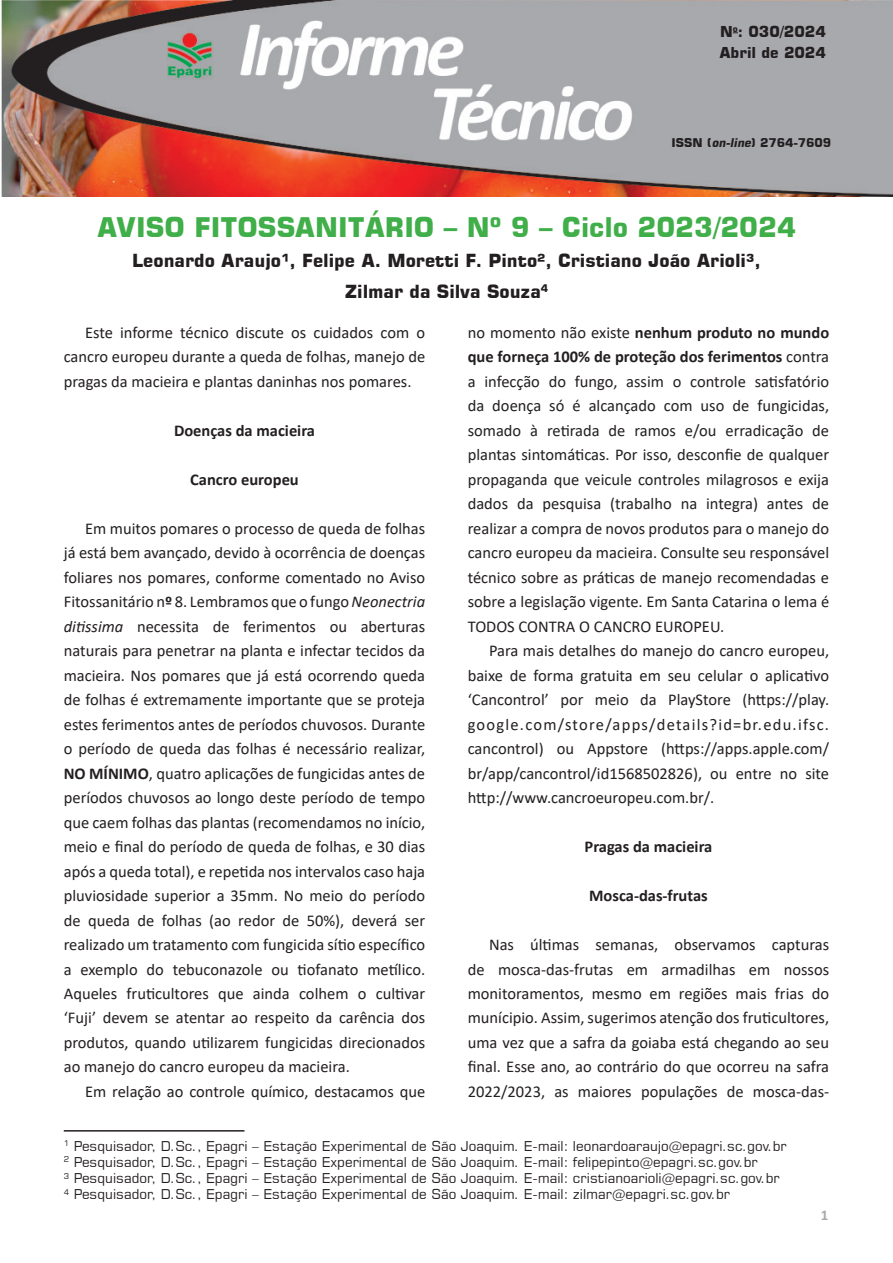
<style>
.page{position:relative;width:893px;height:1263px;background:#fff}
.page>*{position:absolute;margin:0;border:0;box-sizing:border-box;transform-origin:0 0}
.t1{font:700 27px "Square 721 BT";color:#40ae49}
.t2{font:700 18px "Square 721 BT";color:#231f20}
.Default{font:16.5px/24.5px "Calibri";color:#231f20;text-align:justify}
.t3{font:700 16.5px "Calibri";color:#231f20}
.t4{font:700 15px "Square 721 BT";color:#231f20}
.t5{font:700 15px "Calibri";color:#a8a9ad}
.t6{font:13.5px "Square 721 BT";color:#231f20}
.t7{font:700 12px "Square 721 BT";color:#231f20}
.s1{font-style:italic}
.s2{font-weight:700}
</style>
<div class="page">
<img style="left:1px;top:0;width:892px;height:197px">
<hr style="left:64px;top:1130px;width:180px;height:1px;background:#231f20">
<p class="t4" style="left:720px;top:22px;width:107px">N<sup>o</sup>: 030/2024</p>
<p class="t4" style="left:719px;top:43px;width:108px">Abril de 2024</p>
<p class="t7" style="left:672px;top:136px;width:161px">ISSN (<span class="s1">on-line</span>) 2764-7609</p>
<p class="t1" style="left:97px;top:210px;width:700px">AVISO FITOSSANITÁRIO – Nº 9 – Ciclo 2023/2024</p>
<p class="t2" style="left:132px;top:250px;width:630px">Leonardo Araujo¹, Felipe A. Moretti F. Pinto², Cristiano João Arioli³,</p>
<p class="t2" style="left:345px;top:280px;width:205px">Zilmar da Silva Souza<sup>4</sup></p>
<p class="Default" style="left:64px;top:320px;width:363px;text-indent:21px">Este informe técnico discute os cuidados com o cancro europeu durante a queda de folhas, manejo de pragas da macieira e plantas daninhas nos pomares.</p>
<p class="t3" style="left:174px;top:418px;width:142px">Doenças da macieira</p>
<p class="t3" style="left:190px;top:467px;width:110px">Cancro europeu</p>
<p class="Default" style="left:64px;top:515px;width:363px;text-indent:21px">Em muitos pomares o processo de queda de folhas já está bem avançado, devido à ocorrência de doenças foliares nos pomares, conforme comentado no Aviso Fitossanitário n<span class="s2">º</span> 8. Lembramos que o fungo <span class="s1">Neonectria ditissima</span> necessita de ferimentos ou aberturas naturais para penetrar na planta e infectar tecidos da macieira. Nos pomares que já está ocorrendo queda de folhas é extremamente importante que se proteja estes ferimentos antes de períodos chuvosos. Durante o período de queda das folhas é necessário realizar, <span class="s2">NO MÍNIMO</span>, quatro aplicações de fungicidas antes de períodos chuvosos ao longo deste período de tempo que caem folhas das plantas (recomendamos no início, meio e final do período de queda de folhas, e 30 dias após a queda total), e repetida nos intervalos caso haja pluviosidade superior a 35mm. No meio do período de queda de folhas (ao redor de 50%), deverá ser realizado um tratamento com fungicida sítio específico a exemplo do tebuconazole ou tiofanato metílico.<br>Aqueles fruticultores que ainda colhem o cultivar ‘Fuji’ devem se atentar ao respeito da carência dos produtos, quando utilizarem fungicidas direcionados ao manejo do cancro europeu da macieira.</p>
<p class="Default" style="left:85px;top:1079px;width:342px">Em relação ao controle químico, destacamos que</p>
<p class="Default" style="left:468px;top:320px;width:363px">no momento não existe <span class="s2">nenhum produto no mundo que forneça 100% de proteção dos ferimentos</span> contra a infecção do fungo, assim o controle satisfatório da doença só é alcançado com uso de fungicidas, somado à retirada de ramos e/ou erradicação de plantas sintomáticas. Por isso, desconfie de qualquer propaganda que veicule controles milagrosos e exija dados da pesquisa (trabalho na integra) antes de realizar a compra de novos produtos para o manejo do cancro europeu da macieira. Consulte seu responsável técnico sobre as práticas de manejo recomendadas e sobre a legislação vigente. Em Santa Catarina o lema é TODOS CONTRA O CANCRO EUROPEU.</p>
<p class="Default" style="left:468px;top:638px;width:363px;text-indent:21px">Para mais detalhes do manejo do cancro europeu, baixe de forma gratuita em seu celular o aplicativo ‘Cancontrol’ por meio da PlayStore (https://play. google.com/store/apps/details?id=br.edu.ifsc. cancontrol) ou Appstore (https://apps.apple.com/ br/app/cancontrol/id1568502826), ou entre no site http://www.cancroeuropeu.com.br/.</p>
<p class="t3" style="left:585px;top:835px;width:129px">Pragas da macieira</p>
<p class="t3" style="left:589px;top:884px;width:120px">Mosca-das-frutas</p>
<p class="Default" style="left:468px;top:932px;width:363px;text-indent:21px">Nas últimas semanas, observamos capturas de mosca-das-frutas em armadilhas em nossos monitoramentos, mesmo em regiões mais frias do munícipio. Assim, sugerimos atenção dos fruticultores, uma vez que a safra da goiaba está chegando ao seu final. Esse ano, ao contrário do que ocorreu na safra 2022/2023, as maiores populações de mosca-das-</p>
<p class="t6" style="left:64px;top:1137px;width:724px"><sup>1</sup> Pesquisador, D.Sc., Epagri – Estação Experimental de São Joaquim. E-mail: leonardoaraujo@epagri.sc.gov.br</p>
<p class="t6" style="left:64px;top:1153px;width:695px"><sup>2</sup> Pesquisador, D.Sc., Epagri – Estação Experimental de São Joaquim. E-mail: felipepinto@epagri.sc.gov.br</p>
<p class="t6" style="left:64px;top:1169px;width:717px"><sup>3</sup> Pesquisador, D.Sc., Epagri – Estação Experimental de São Joaquim. E-mail: cristianoarioli@epagri.sc.gov.br</p>
<p class="t6" style="left:64px;top:1186px;width:668px"><sup>4</sup> Pesquisador, D.Sc., Epagri – Estação Experimental de São Joaquim. E-mail: zilmar@epagri.sc.gov.br</p>
<p class="t5" style="left:821px;top:1205px;width:9px">1</p>
</div>
